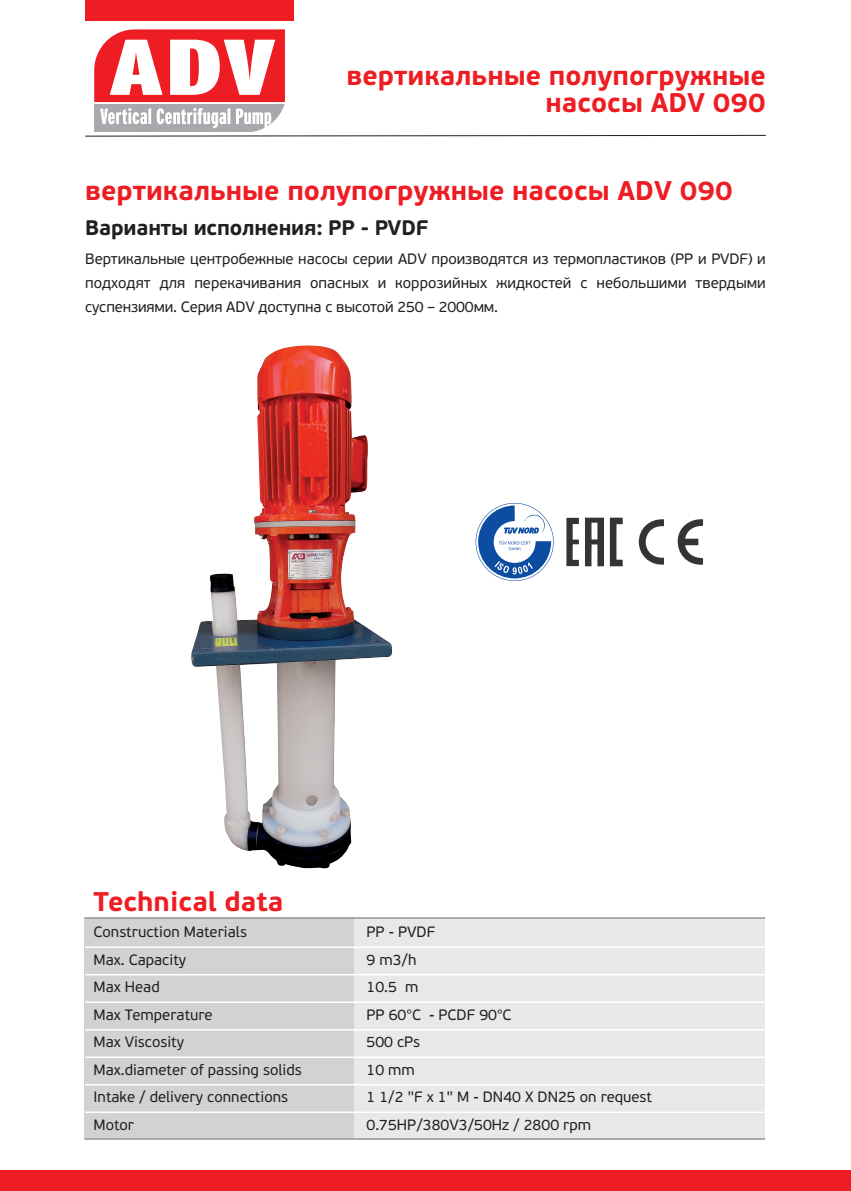
<style>
.page{position:relative;width:851px;height:1191px;background:#fff}
.page>*{position:absolute;margin:0;border:0;box-sizing:border-box;transform-origin:0 0}
.t1{font:700 27px/27px "PF Beau Sans Pro";color:#ee1d23;text-align:right}
.t2{font:700 21px "PF Beau Sans Pro";letter-spacing:-.01em;color:#231f20}
.t3{font:15px/24px "PF Beau Sans Pro";color:#231f20;text-align:justify}
</style>
<div class="page">
<div style="left:0;top:1169px;width:850px;height:22px;background:#ee1d23"></div>
<div style="left:85px;top:0;width:208px;height:21px;background:#ee1d23"></div>
<svg style="left:85px;top:30px;width:681px;height:107px"></svg>
<svg style="left:638px;top:519px;width:26px;height:46px"></svg>
<svg style="left:677px;top:519px;width:26px;height:46px"></svg>
<svg style="left:475px;top:503px;width:78px;height:78px"></svg>
<svg style="left:585px;top:517px;width:37px;height:49px"></svg>
<svg style="left:566px;top:518px;width:12px;height:48px"></svg>
<img style="left:191px;top:345px;width:201px;height:523px">
<div style="left:84px;top:918px;width:269px;height:220px;background:#d1d2d4"></div>
<div style="left:355px;top:918px;width:410px;height:220px;background:#e7e8e9"></div>
<hr style="left:85px;top:946px;width:680px;height:2px;background:#fff">
<hr style="left:85px;top:974px;width:680px;height:1px;background:#fff">
<hr style="left:85px;top:1001px;width:680px;height:2px;background:#fff">
<hr style="left:85px;top:1029px;width:680px;height:1px;background:#fff">
<hr style="left:85px;top:1056px;width:680px;height:2px;background:#fff">
<hr style="left:85px;top:1084px;width:680px;height:1px;background:#fff">
<hr style="left:85px;top:1111px;width:680px;height:2px;background:#fff">
<hr style="left:84px;top:917px;width:681px;height:1px;background:#939598">
<hr style="left:84px;top:1138px;width:681px;height:1px;background:#939598">
<h1 class="t1" style="left:346px;top:63px;width:421px">вертикальные полупогружные насосы ADV 090</h1>
<h1 class="t1" style="left:85px;top:177px;width:649px">вертикальные полупогружные насосы ADV 090</h1>
<h2 class="t2" style="left:85px;top:214px;width:344px">Варианты исполнения: PP - PVDF</h2>
<p class="t3" style="left:85px;top:247px;width:682px">Вертикальные центробежные насосы серии ADV производятся из термопластиков (PP и PVDF) и подходят для перекачивания опасных и коррозийных жидкостей с небольшими твердыми суспензиями. Серия ADV доступна с высотой 250 – 2000мм.</p>
<h1 class="t1" style="left:94px;top:889px;width:191px">Technical data</h1>
<p class="t3" style="left:93px;top:920px;width:155px">Construction Materials</p>
<p class="t3" style="left:366px;top:920px;width:70px">PP - PVDF</p>
<p class="t3" style="left:93px;top:948px;width:94px">Max. Capacity</p>
<p class="t3" style="left:366px;top:948px;width:52px">9 m3/h</p>
<p class="t3" style="left:93px;top:975px;width:68px">Max Head</p>
<p class="t3" style="left:366px;top:975px;width:53px">10.5 m</p>
<p class="t3" style="left:93px;top:1003px;width:120px">Max Temperature</p>
<p class="t3" style="left:366px;top:1003px;width:146px">PP 60°C - PCDF 90°C</p>
<p class="t3" style="left:93px;top:1030px;width:92px">Max Viscosity</p>
<p class="t3" style="left:366px;top:1030px;width:55px">500 cPs</p>
<p class="t3" style="left:93px;top:1058px;width:210px">Max.diameter of passing solids</p>
<p class="t3" style="left:366px;top:1058px;width:50px">10 mm</p>
<p class="t3" style="left:93px;top:1085px;width:196px">Intake / delivery connections</p>
<p class="t3" style="left:366px;top:1085px;width:287px">1 1/2 ''F x 1'' M - DN40 X DN25 on request</p>
<p class="t3" style="left:93px;top:1113px;width:42px">Motor</p>
<p class="t3" style="left:366px;top:1113px;width:226px">0.75HP/380V3/50Hz / 2800 rpm</p>
</div>
